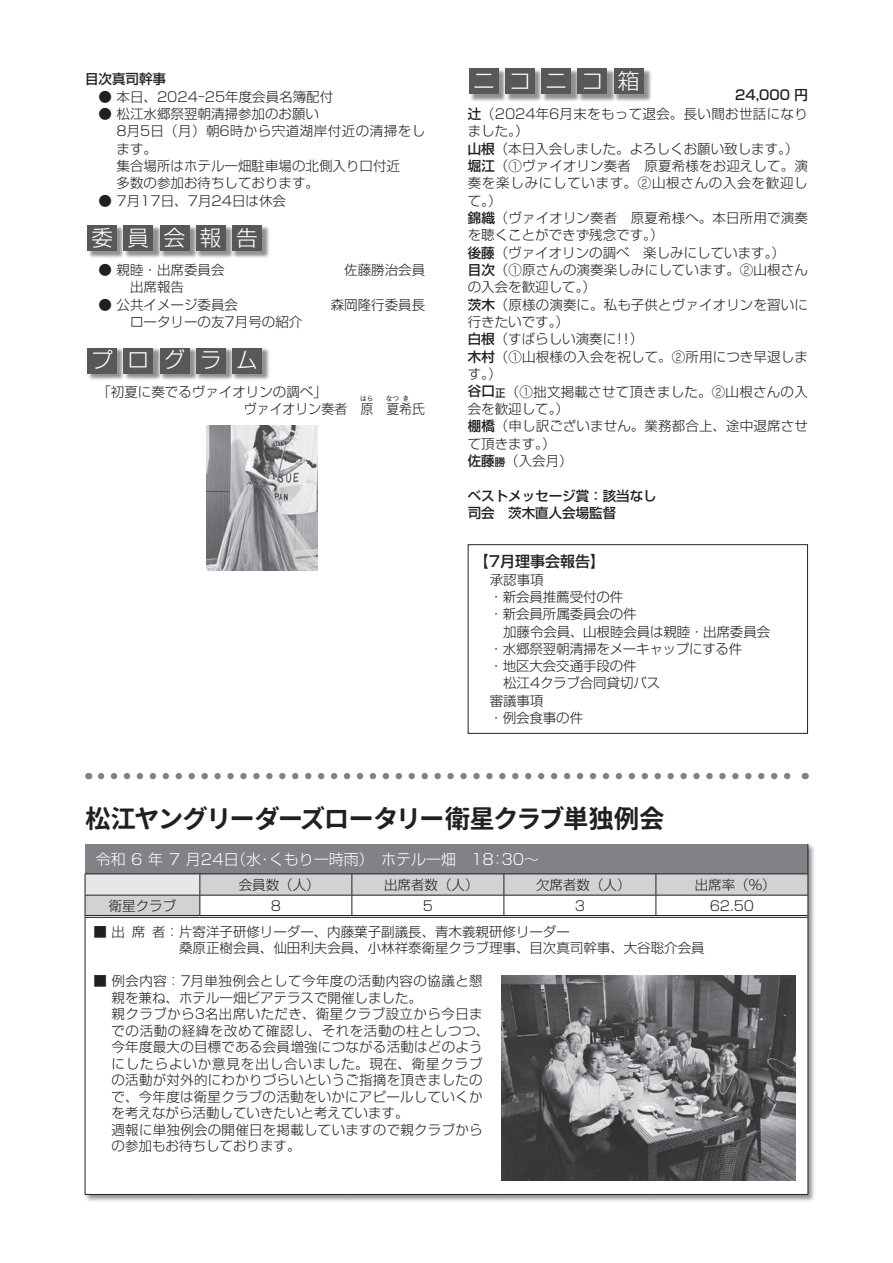
<style>
.page{position:relative;width:893px;height:1263px;background:#fff}
.page>*{position:absolute;margin:0;border:0;box-sizing:border-box;transform-origin:0 0}
.t1{font:700 25.5px "Gen Jyuu Gothic L";letter-spacing:-.06em;color:#231f20}
.t2{font:300 21.6px "Shin Go";letter-spacing:.675em;color:#fff}
.t3{font:300 21.6px "Shin Go Pro";letter-spacing:.675em;color:#fff}
.t4{font:300 15px "Shin Go Pr 6";color:#fff}
.t5{font:500 15px "Shin Go Pr 6";color:#231f20}
.t6{font:300 13.5px/17.4px "Shin Go Pr 6";color:#231f20}
.t7{font:300 13.5px "Shin Go Pr 6";letter-spacing:.02em;color:#231f20}
.t8{font:300 13.5px "Shin Go Pr 6";letter-spacing:.03em;color:#231f20}
.t9{font:500 13.5px/17.4px "Shin Go Pr 6";color:#231f20}
.t10{font:300 13.5px "Shin Go Pr 6";letter-spacing:.04em;color:#231f20}
.t11{font:300 13.5px "Shin Go Pr 6";letter-spacing:.065em;color:#231f20}
.t12{font:300 6.75px "Shin Go Pr 6";color:#231f20}
.s1{font-weight:500}
.s2{font-weight:500;font-size:10.5px}
</style>
<div class="page">
<img style="left:89px;top:226px;width:34px;height:32px">
<div style="left:87px;top:225px;width:30px;height:26px;background:#57585a"></div>
<img style="left:123px;top:225px;width:36px;height:33px">
<div style="left:124px;top:225px;width:29px;height:26px;background:#57585a"></div>
<img style="left:159px;top:225px;width:36px;height:33px">
<div style="left:160px;top:225px;width:29px;height:26px;background:#57585a"></div>
<img style="left:195px;top:226px;width:36px;height:32px">
<div style="left:196px;top:225px;width:30px;height:26px;background:#57585a"></div>
<img style="left:231px;top:226px;width:38px;height:32px">
<div style="left:232px;top:225px;width:30px;height:26px;background:#57585a"></div>
<img style="left:87px;top:348px;width:36px;height:32px">
<div style="left:87px;top:348px;width:30px;height:25px;background:#57585a"></div>
<img style="left:123px;top:348px;width:36px;height:32px">
<div style="left:124px;top:348px;width:29px;height:25px;background:#57585a"></div>
<img style="left:159px;top:348px;width:36px;height:32px">
<div style="left:160px;top:348px;width:29px;height:25px;background:#57585a"></div>
<img style="left:195px;top:348px;width:36px;height:32px">
<div style="left:196px;top:348px;width:30px;height:25px;background:#57585a"></div>
<img style="left:231px;top:348px;width:38px;height:32px">
<div style="left:232px;top:348px;width:30px;height:25px;background:#57585a"></div>
<img style="left:207px;top:425px;width:110px;height:145px">
<img style="left:471px;top:70px;width:34px;height:31px">
<div style="left:469px;top:68px;width:30px;height:26px;background:#57585a"></div>
<img style="left:505px;top:70px;width:36px;height:31px">
<div style="left:505px;top:68px;width:30px;height:26px;background:#57585a"></div>
<img style="left:541px;top:70px;width:36px;height:31px">
<div style="left:541px;top:68px;width:30px;height:26px;background:#57585a"></div>
<img style="left:577px;top:70px;width:36px;height:31px">
<div style="left:577px;top:68px;width:30px;height:26px;background:#57585a"></div>
<img style="left:613px;top:68px;width:38px;height:33px">
<div style="left:614px;top:68px;width:29px;height:26px;background:#57585a"></div>
<div style="left:83px;top:843px;width:733px;height:359px;background:#231f20;opacity:.5"></div>
<div style="left:85px;top:844px;width:723px;height:30px;background:#808285"></div>
<div style="left:85px;top:916px;width:723px;height:278px;background:#fff"></div>
<hr style="left:808px;top:844px;width:1px;height:30px;background:#231f20">
<svg style="left:85px;top:874px;width:724px;height:42px"></svg>
<hr style="left:85px;top:916px;width:1px;height:278px;background:#231f20">
<hr style="left:808px;top:916px;width:1px;height:278px;background:#231f20">
<hr style="left:85px;top:1194px;width:115px;height:1px;background:#231f20">
<hr style="left:200px;top:1194px;width:152px;height:1px;background:#231f20">
<hr style="left:352px;top:1194px;width:152px;height:1px;background:#231f20">
<hr style="left:504px;top:1194px;width:152px;height:1px;background:#231f20">
<hr style="left:656px;top:1194px;width:152px;height:1px;background:#231f20">
<hr style="left:85px;top:915px;width:115px;height:1px;background:#231f20">
<hr style="left:85px;top:917px;width:115px;height:1px;background:#231f20">
<hr style="left:200px;top:915px;width:152px;height:1px;background:#231f20">
<hr style="left:200px;top:917px;width:152px;height:1px;background:#231f20">
<hr style="left:352px;top:915px;width:152px;height:1px;background:#231f20">
<hr style="left:352px;top:917px;width:152px;height:1px;background:#231f20">
<hr style="left:504px;top:915px;width:152px;height:1px;background:#231f20">
<hr style="left:504px;top:917px;width:152px;height:1px;background:#231f20">
<hr style="left:656px;top:915px;width:152px;height:1px;background:#231f20">
<hr style="left:656px;top:917px;width:152px;height:1px;background:#231f20">
<img style="left:502px;top:976px;width:293px;height:204px">
<svg style="left:101px;top:773px;width:690px;height:6px"></svg>
<div style="left:468px;top:544px;width:340px;height:190px;border:1px solid #231f20"></div>
<p class="t9" style="left:85px;top:70px;width:82px">目次真司幹事</p>
<p class="t6" style="left:99px;top:87px;width:236px">● 本日、2024-25年度会員名簿配付</p>
<p class="t6" style="left:117px;top:104px;width:310px;text-indent:-18px">● 松江水郷祭翌朝清掃参加のお願い<br>8月5日（月）朝6時から宍道湖岸付近の清掃をします。<br>集合場所はホテル一畑駐車場の北側入り口付近<br>多数の参加お待ちしております。</p>
<p class="t6" style="left:99px;top:191px;width:189px">● 7月17日、7月24日は休会</p>
<h2 class="t2" style="left:91px;top:224px;width:168px">委員会報告</h2>
<p class="t6" style="left:99px;top:260px;width:127px">● 親睦・出席委員会</p>
<p class="t6" style="left:344px;top:260px;width:82px">佐藤勝治会員</p>
<p class="t6" style="left:130px;top:277px;width:55px">出席報告</p>
<p class="t6" style="left:99px;top:295px;width:141px">● 公共イメージ委員会</p>
<p class="t6" style="left:331px;top:295px;width:96px">森岡隆行委員長</p>
<p class="t6" style="left:130px;top:312px;width:174px">ロータリーの友7月号の紹介</p>
<h2 class="t3" style="left:91px;top:342px;width:168px">プログラム</h2>
<p class="t6" style="left:244px;top:381px;width:183px;text-indent:-146px">「初夏に奏でるヴァイオリンの調べ」<br>ヴァイオリン奏者　原　夏希氏</p>
<p class="t12" style="left:360px;top:393px;width:15px">はら</p>
<p class="t12" style="left:386px;top:393px;width:15px">なつ</p>
<p class="t12" style="left:402px;top:393px;width:8px">き</p>
<h2 class="t2" style="left:473px;top:67px;width:168px">ニコニコ箱</h2>
<p class="t6" style="left:468px;top:85px;width:342px;text-indent:267px"><span class="s1">24,000 円辻</span>（2024年6月末をもって退会。長い間お世話になりました。）<br><span class="s1">山根</span>（本日入会しました。よろしくお願い致します。）<span class="s1">堀江</span>（①ヴァイオリン奏者　原夏希様をお迎えして。演奏を楽しみにしています。②山根さんの入会を歓迎して。）<br><span class="s1">錦織</span>（ヴァイオリン奏者　原夏希様へ。本日所用で演奏を聴くことができず残念です。）<br><span class="s1">後藤</span>（ヴァイオリンの調べ　楽しみにしています。）<br><span class="s1">目次</span>（①原さんの演奏楽しみにしています。②山根さんの入会を歓迎して。）<br><span class="s1">茨木</span>（原様の演奏に。私も子供とヴァイオリンを習いに行きたいです。）<br><span class="s1">白根</span>（すばらしい演奏に！！）<br><span class="s1">木村</span>（①山根様の入会を祝して。②所用につき早退します。）<br><span class="s1">谷口</span><span class="s2">正</span>（①拙文掲載させて頂きました。②山根さんの入会を歓迎して。）<br><span class="s1">棚橋</span>（申し訳ございません。業務都合上、途中退席させて頂きます。）<br><span class="s1">佐藤</span><span class="s2">勝</span>（入会月）</p>
<p class="t9" style="left:468px;top:486px;width:190px">ベストメッセージ賞：該当なし司会　茨木直人会場監督</p>
<p class="t5" style="left:474px;top:549px;width:133px">【7月理事会報告】</p>
<p class="t6" style="left:489px;top:570px;width:282px">承認事項　<br>・新会員推薦受付の件<br>・新会員所属委員会の件　<br>　加藤令会員、山根睦会員は親睦・出席委員会・水郷祭翌朝清掃をメーキャップにする件<br>・地区大会交通手段の件<br>　松江4クラブ合同貸切バス<br>審議事項<br>・例会食事の件</p>
<h1 class="t1" style="left:85px;top:800px;width:581px">松江ヤングリーダーズロータリー衛星クラブ単独例会</h1>
<p class="t4" style="left:96px;top:847px;width:445px">令和 6 年 7 月24日（水・くもり一時雨）　ホテル一畑　18：30～</p>
<p class="t6" style="left:239px;top:875px;width:82px">会員数（人）</p>
<p class="t6" style="left:384px;top:875px;width:96px">出席者数（人）</p>
<p class="t6" style="left:536px;top:875px;width:96px">欠席者数（人）</p>
<p class="t6" style="left:695px;top:875px;width:82px">出席率（％）</p>
<p class="t6" style="left:109px;top:896px;width:69px">衛星クラブ</p>
<p class="t6" style="left:271px;top:896px;width:12px">8</p>
<p class="t6" style="left:423px;top:896px;width:12px">5</p>
<p class="t6" style="left:575px;top:896px;width:12px">3</p>
<p class="t6" style="left:710px;top:896px;width:46px">62.50</p>
<p class="t6" style="left:179px;top:922px;width:527px;line-height:16.5px;text-indent:-85px">■ 出席者：片寄洋子研修リーダー、内藤葉子副議長、青木義親研修リーダー<br>桑原正樹会員、仙田利夫会員、小林祥泰衛星クラブ理事、目次真司幹事、大谷聡介会員</p>
<p class="t8" style="left:94px;top:970px;width:391px">■ 例会内容：7月単独例会として今年度の活動内容の協議と懇</p>
<p class="t6" style="left:112px;top:988px;width:312px">親を兼ね、ホテル一畑ビアテラスで開催しました。</p>
<p class="t8" style="left:94px;top:1003px;width:391px">　 親クラブから3名出席いただき、衛星クラブ設立から今日ま</p>
<p class="t10" style="left:112px;top:1019px;width:379px">での活動の経緯を改めて確認し、それを活動の柱としつつ、</p>
<p class="t7" style="left:112px;top:1036px;width:373px">今年度最大の目標である会員増強につながる活動はどのよう</p>
<p class="t11" style="left:112px;top:1052px;width:373px">にしたらよいか意見を出し合いました。現在、衛星クラブ</p>
<p class="t7" style="left:112px;top:1069px;width:373px">の活動が対外的にわかりづらいというご指摘を頂きましたの</p>
<p class="t7" style="left:112px;top:1085px;width:372px">で、今年度は衛星クラブの活動をいかにアピールしていくか</p>
<p class="t6" style="left:112px;top:1103px;width:299px">を考えながら活動していきたいと考えています。</p>
<p class="t7" style="left:94px;top:1118px;width:391px">　 週報に単独例会の開催日を掲載していますので親クラブから</p>
<p class="t6" style="left:112px;top:1136px;width:190px">の参加もお待ちしております。</p>
</div>
